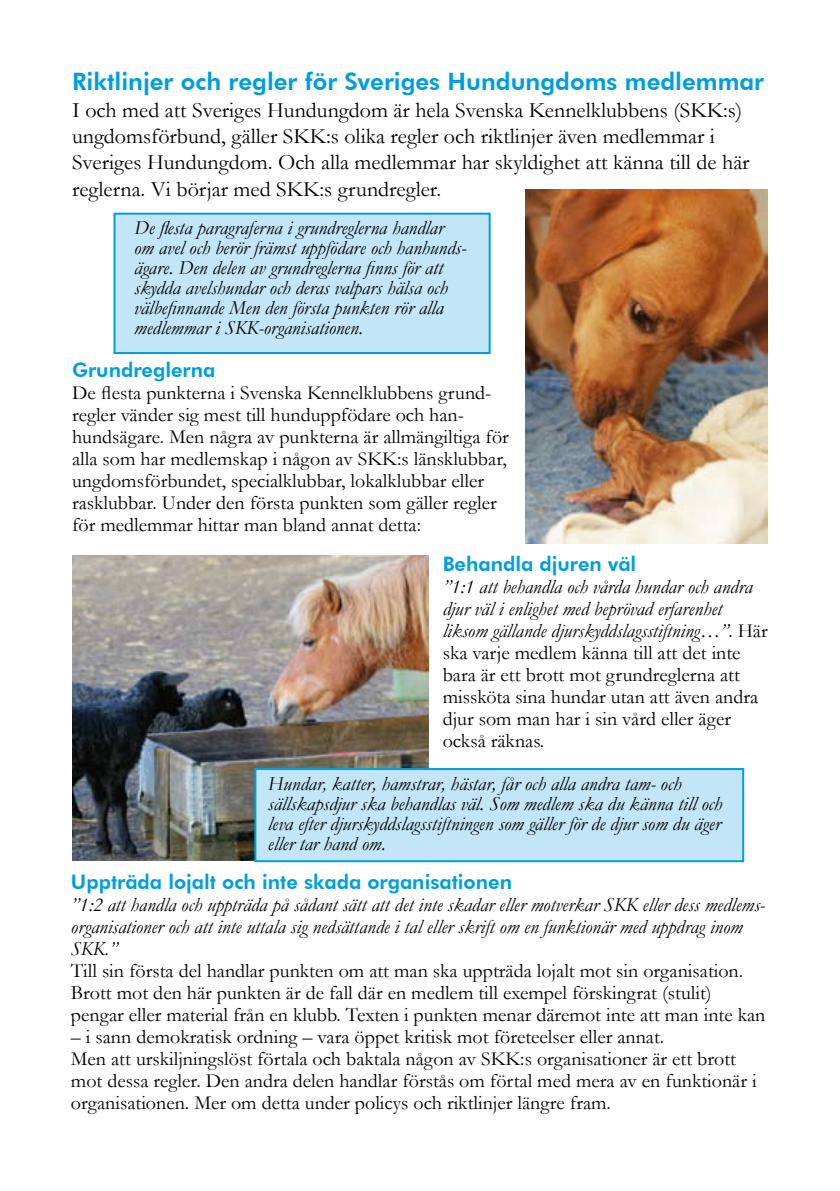
<style>
.page{position:relative;width:840px;height:1191px;background:#fff}
.page>*{position:absolute;margin:0;border:0;box-sizing:border-box;transform-origin:0 0}
.t1{font:800 24px "Futura BT";color:#009ee0}
.t2{font:22px/26.4px "Garamond";color:#000}
.t3{font:20px/22px "Garamond";color:#000}
.t4{font:italic 20px/20px "Garamond";color:#000}
.t5{font:800 20px "Futura BT";color:#009ee0}
.s1{font-style:italic}
</style>
<div class="page">
<div style="left:113px;top:213px;width:377px;height:141px;background:#c2e6f7;border:2px solid #009ee0"></div>
<img style="left:525px;top:190px;width:242px;height:353px">
<img style="left:72px;top:556px;width:356px;height:305px">
<div style="left:254px;top:768px;width:489px;height:94px;background:#c2e6f7;border:2px solid #009ee0"></div>
<p class="t1" style="left:72px;top:67px;width:693px">Riktlinjer och regler för Sveriges Hundungdoms medlemmar</p>
<p class="t2" style="left:72px;top:96px;width:678px">I och med att Sveriges Hundungdom är hela Svenska Kennelklubbens (SKK:s) ungdomsförbund, gäller SKK:s olika regler och riktlinjer även medlemmar i Sveriges Hundungdom. Och alla medlemmar har skyldighet att känna till de här reglerna. Vi börjar med SKK:s grundregler.</p>
<p class="t4" style="left:134px;top:217px;width:333px">De flesta paragraferna i grundreglerna handlar om avel och berör främst uppfödare och hanhunds&shy;ägare. Den delen av grundreglerna finns för att skydda avelshundar och deras valpars hälsa och välbefinnande Men den första punkten rör alla medlemmar i SKK-organisationen.</p>
<p class="t5" style="left:72px;top:357px;width:145px">Grundreglerna</p>
<p class="t3" style="left:72px;top:381px;width:438px">De flesta punkterna i Svenska Kennelklubbens grund&shy;regler vänder sig mest till hunduppfödare och han&shy;hundsägare. Men några av punkterna är allmängiltiga för alla som har medlemskap i någon av SKK:s länsklubbar, ungdomsförbundet, specialklubbar, lokalklubbar eller rasklubbar. Under den första punkten som gäller regler för medlemmar hittar man bland annat detta:</p>
<p class="t5" style="left:442px;top:552px;width:195px">Behandla djuren väl</p>
<p class="t3" style="left:442px;top:575px;width:326px"><span class="s1">”1:1 att behandla och vårda hundar och andra djur väl i enlighet med beprövad erfarenhet liksom gällande djurskyddslagsstiftning…”</span>. Här ska varje medlem känna till att det inte bara är ett brott mot grundreglerna att missköta sina hundar utan att även andra djur som man har i sin vård eller äger också räknas.</p>
<p class="t4" style="left:268px;top:773px;width:455px">Hundar, katter, hamstrar, hästar, får och alla andra tam- och sällskapsdjur ska behandlas väl. Som medlem ska du känna till och leva efter djurskyddslagsstiftningen som gäller för de djur som du äger eller tar hand om.</p>
<p class="t5" style="left:71px;top:869px;width:442px">Uppträda lojalt och inte skada organisationen</p>
<p class="t4" style="left:71px;top:892px;width:695px;line-height:22px">”1:2 att handla och uppträda på sådant sätt att det inte skadar eller motverkar SKK eller dess medlems&shy;organisationer och att inte uttala sig nedsättande i tal eller skrift om en funktionär med uppdrag inom<br>SKK.”</p>
<p class="t3" style="left:71px;top:958px;width:695px">Till sin första del handlar punkten om att man ska uppträda lojalt mot sin organisation.<br>Brott mot den här punkten är de fall där en medlem till exempel förskingrat (stulit) pengar eller material från en klubb. Texten i punkten menar däremot inte att man inte kan</p>
<p class="t3" style="left:71px;top:1024px;width:686px">– i sann demokratisk ordning – vara öppet kritisk mot företeelser eller annat.<br>Men att urskiljningslöst förtala och baktala någon av SKK:s organisationer är ett brott mot dessa regler. Den andra delen handlar förstås om förtal med mera av en funktionär i organisationen. Mer om detta under policys och riktlinjer längre fram.</p>
</div>
